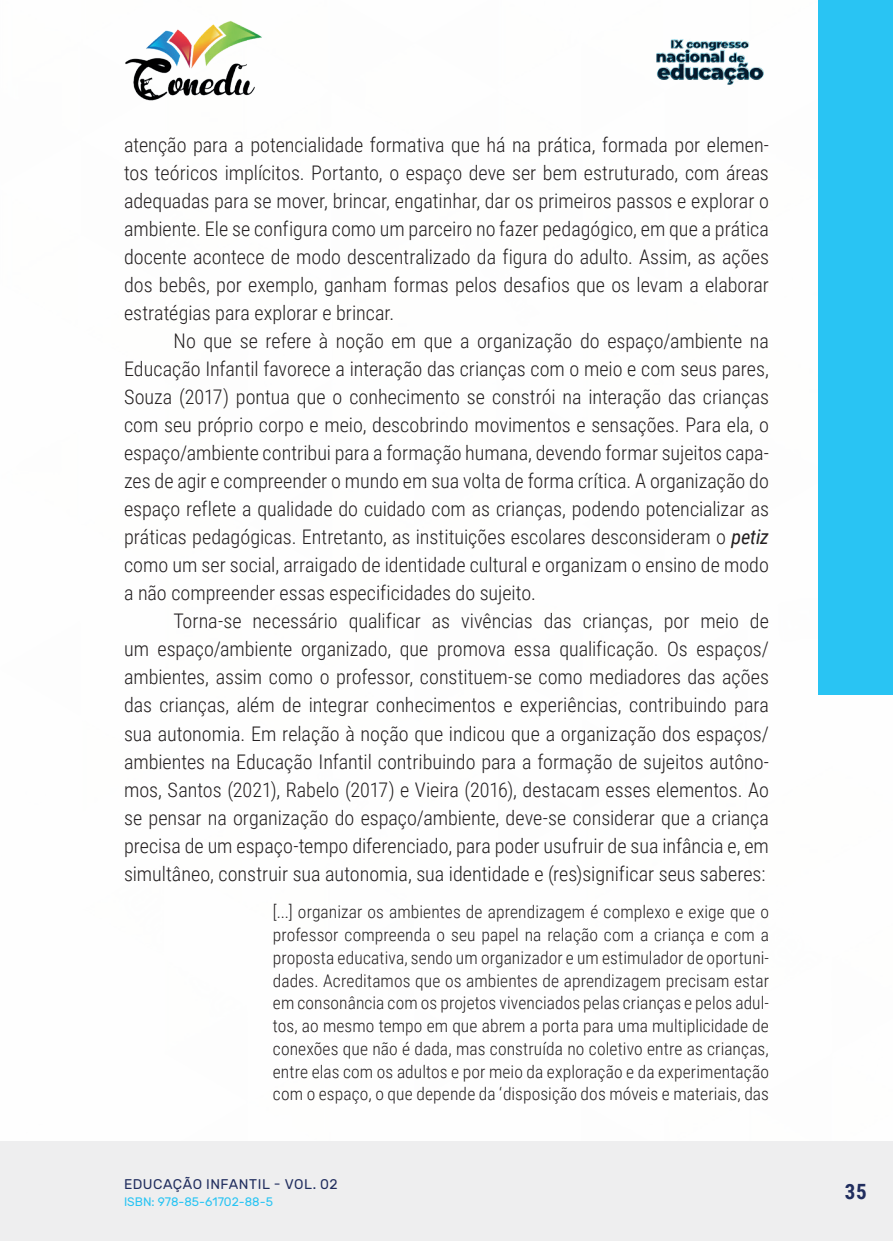
<style>
.page{position:relative;width:893px;height:1241px;background:#fff}
.page>*{position:absolute;margin:0;border:0;box-sizing:border-box;transform-origin:0 0}
.t1{font:700 21px "Roboto Condensed";color:#202d5e}
._9_CORPO{font:300 20.12px/28px "Roboto Condensed";color:#231f20;text-align:justify}
._16_CITACAO{font:300 17.5px/22.8px "Roboto Condensed";letter-spacing:.005em;color:#231f20;text-align:justify}
.t2{font:14px "Rubik";letter-spacing:.035em;color:#202d5e}
.t3{font:12.25px "Rubik";color:#29c4f3}
.s1{font-weight:400;font-style:italic}
</style>
<div class="page">
<div style="left:0;top:1141px;width:893px;height:99px;background:#eeeeef"></div>
<div style="left:819px;top:0;width:74px;height:694px;background:#29c4f3"></div>
<img style="left:125px;top:20px;width:137px;height:81px">
<img style="left:656px;top:39px;width:108px;height:46px">
<p class="_9_CORPO" style="left:124px;top:130px;width:646px">atenção para a potencialidade formativa que há na prática, formada por elemen&shy;tos teóricos implícitos. Portanto, o espaço deve ser bem estruturado, com áreas adequadas para se mover, brincar, engatinhar, dar os primeiros passos e explorar o ambiente. Ele se configura como um parceiro no fazer pedagógico, em que a prática docente acontece de modo descentralizado da figura do adulto. Assim, as ações dos bebês, por exemplo, ganham formas pelos desafios que os levam a elaborar estratégias para explorar e brincar.</p>
<p class="_9_CORPO" style="left:124px;top:326px;width:646px;text-indent:50px">No que se refere à noção em que a organização do espaço/ambiente na Educação Infantil favorece a interação das crianças com o meio e com seus pares, Souza (2017) pontua que o conhecimento se constrói na interação das crianças com seu próprio corpo e meio, descobrindo movimentos e sensações. Para ela, o espaço/ambiente contribui para a formação humana, devendo formar sujeitos capa&shy;zes de agir e compreender o mundo em sua volta de forma crítica. A organização do espaço reflete a qualidade do cuidado com as crianças, podendo potencializar as práticas pedagógicas. Entretanto, as instituições escolares desconsideram o <span class="s1">petiz </span>como um ser social, arraigado de identidade cultural e organizam o ensino de modo a não compreender essas especificidades do sujeito.</p>
<p class="_9_CORPO" style="left:124px;top:606px;width:646px;text-indent:50px">Torna-se necessário qualificar as vivências das crianças, por meio de um espaço/ambiente organizado, que promova essa qualificação. Os espaços/ ambientes, assim como o professor, constituem-se como mediadores das ações das crianças, além de integrar conhecimentos e experiências, contribuindo para sua autonomia. Em relação à noção que indicou que a organização dos espaços/ ambientes na Educação Infantil contribuindo para a formação de sujeitos autôno&shy;mos, Santos (2021), Rabelo (2017) e Vieira (2016), destacam esses elementos. Ao se pensar na organização do espaço/ambiente, deve-se considerar que a criança precisa de um espaço-tempo diferenciado, para poder usufruir de sua infância e, em simultâneo, construir sua autonomia, sua identidade e (res)significar seus saberes:</p>
<p class="_16_CITACAO" style="left:273px;top:899px;width:498px">[...] organizar os ambientes de aprendizagem é complexo e exige que o professor compreenda o seu papel na relação com a criança e com a proposta educativa, sendo um organizador e um estimulador de oportuni&shy;dades. Acreditamos que os ambientes de aprendizagem precisam estar em consonância com os projetos vivenciados pelas crianças e pelos adul&shy;tos, ao mesmo tempo em que abrem a porta para uma multiplicidade de conexões que não é dada, mas construída no coletivo entre as crianças, entre elas com os adultos e por meio da exploração e da experimentação com o espaço, o que depende da ‘disposição dos móveis e materiais, das</p>
<p class="t2" style="left:124px;top:1175px;width:215px">EDUCAÇÃO INFANTIL - VOL. 02</p>
<p class="t3" style="left:124px;top:1194px;width:150px">ISBN: 978-85-61702-88-5</p>
<p class="t1" style="left:845px;top:1176px;width:23px">35</p>
</div>
